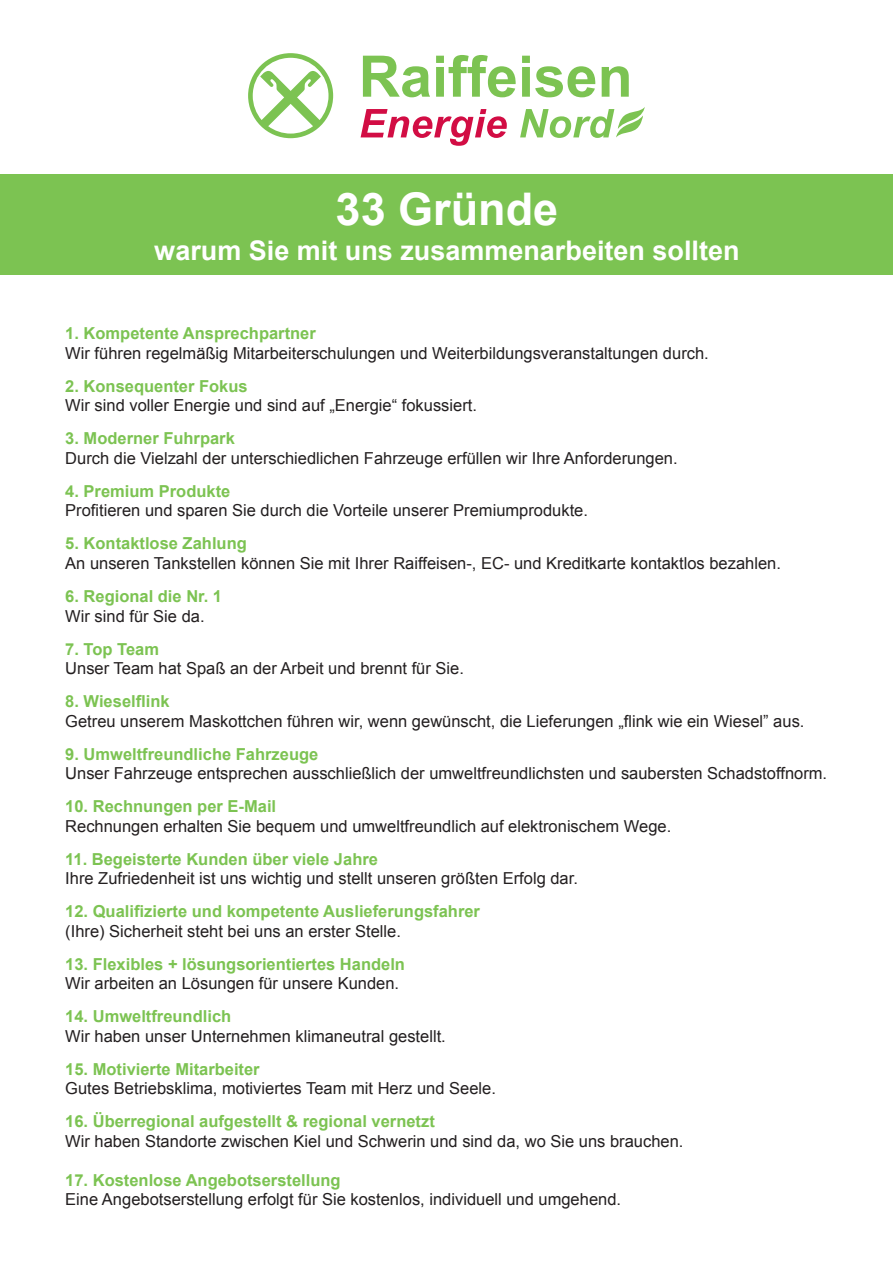
<style>
.page{position:relative;width:893px;height:1263px;background:#fff}
.page>*{position:absolute;margin:0;border:0;box-sizing:border-box;transform-origin:0 0}
.t1{font:700 45px "Arial";color:#fff}
.t2{font:700 27px "Arial";color:#fff}
.t3{font:16.5px "Arial";color:#231f20}
.t4{font:700 16.5px "Arial";color:#7cc352}
</style>
<div class="page">
<div style="left:0;top:174px;width:893px;height:101px;background:#7cc352"></div>
<svg style="left:363px;top:55px;width:266px;height:42px"></svg>
<svg style="left:248px;top:53px;width:85px;height:85px"></svg>
<svg style="left:361px;top:109px;width:146px;height:37px"></svg>
<svg style="left:520px;top:107px;width:125px;height:31px"></svg>
<h1 class="t1" style="left:336px;top:179px;width:224px">33 Gründe</h1>
<h2 class="t2" style="left:154px;top:232px;width:587px">warum Sie mit uns zusammenarbeiten sollten</h2>
<p class="t4" style="left:65px;top:323px;width:252px">1. Kompetente Ansprechpartner</p>
<p class="t3" style="left:65px;top:342px;width:645px">Wir führen regelmäßig Mitarbeiterschulungen und Weiterbildungsveranstaltungen durch.</p>
<p class="t4" style="left:65px;top:375px;width:184px">2. Konsequenter Fokus</p>
<p class="t3" style="left:65px;top:395px;width:413px">Wir sind voller Energie und sind auf „Energie“ fokussiert.</p>
<p class="t4" style="left:65px;top:428px;width:171px">3. Moderner Fuhrpark</p>
<p class="t3" style="left:65px;top:447px;width:614px">Durch die Vielzahl der unterschiedlichen Fahrzeuge erfüllen wir Ihre Anforderungen.</p>
<p class="t4" style="left:65px;top:480px;width:167px">4. Premium Produkte</p>
<p class="t3" style="left:65px;top:500px;width:524px">Profitieren und sparen Sie durch die Vorteile unserer Premiumprodukte.</p>
<p class="t4" style="left:65px;top:533px;width:183px">5. Kontaktlose Zahlung</p>
<p class="t3" style="left:65px;top:552px;width:717px">An unseren Tankstellen können Sie mit Ihrer Raiffeisen-, EC- und Kreditkarte kontaktlos bezahlen.</p>
<p class="t4" style="left:65px;top:585px;width:158px">6. Regional die Nr. 1</p>
<p class="t3" style="left:65px;top:605px;width:141px">Wir sind für Sie da.</p>
<p class="t4" style="left:65px;top:638px;width:95px">7. Top Team</p>
<p class="t3" style="left:65px;top:657px;width:400px">Unser Team hat Spaß an der Arbeit und brennt für Sie.</p>
<p class="t4" style="left:65px;top:690px;width:106px">8. Wieselflink</p>
<p class="t3" style="left:65px;top:710px;width:741px">Getreu unserem Maskottchen führen wir, wenn gewünscht, die Lieferungen „flink wie ein Wiesel” aus.</p>
<p class="t4" style="left:65px;top:743px;width:255px">9. Umweltfreundliche Fahrzeuge</p>
<p class="t3" style="left:65px;top:762px;width:763px">Unser Fahrzeuge entsprechen ausschließlich der umweltfreundlichsten und saubersten Schadstoffnorm.</p>
<p class="t4" style="left:65px;top:795px;width:212px">10. Rechnungen per E-Mail</p>
<p class="t3" style="left:65px;top:815px;width:607px">Rechnungen erhalten Sie bequem und umweltfreundlich auf elektronischem Wege.</p>
<p class="t4" style="left:65px;top:848px;width:314px">11. Begeisterte Kunden über viele Jahre</p>
<p class="t3" style="left:65px;top:867px;width:514px">Ihre Zufriedenheit ist uns wichtig und stellt unseren größten Erfolg dar.</p>
<p class="t4" style="left:65px;top:900px;width:416px">12. Qualifizierte und kompetente Auslieferungsfahrer</p>
<p class="t3" style="left:65px;top:920px;width:337px">(Ihre) Sicherheit steht bei uns an erster Stelle.</p>
<p class="t4" style="left:65px;top:953px;width:341px">13. Flexibles + lösungsorientiertes Handeln</p>
<p class="t3" style="left:65px;top:972px;width:335px">Wir arbeiten an Lösungen für unsere Kunden.</p>
<p class="t4" style="left:65px;top:1005px;width:167px">14. Umweltfreundlich</p>
<p class="t3" style="left:65px;top:1025px;width:382px">Wir haben unser Unternehmen klimaneutral gestellt.</p>
<p class="t4" style="left:65px;top:1058px;width:196px">15. Motivierte Mitarbeiter</p>
<p class="t3" style="left:65px;top:1077px;width:432px">Gutes Betriebsklima, motiviertes Team mit Herz und Seele.</p>
<p class="t4" style="left:65px;top:1110px;width:371px">16. Überregional aufgestellt &amp; regional vernetzt</p>
<p class="t3" style="left:65px;top:1130px;width:620px">Wir haben Standorte zwischen Kiel und Schwerin und sind da, wo Sie uns brauchen.</p>
<p class="t4" style="left:65px;top:1169px;width:277px">17. Kostenlose Angebotserstellung</p>
<p class="t3" style="left:65px;top:1188px;width:557px">Eine Angebotserstellung erfolgt für Sie kostenlos, individuell und umgehend.</p>
</div>
